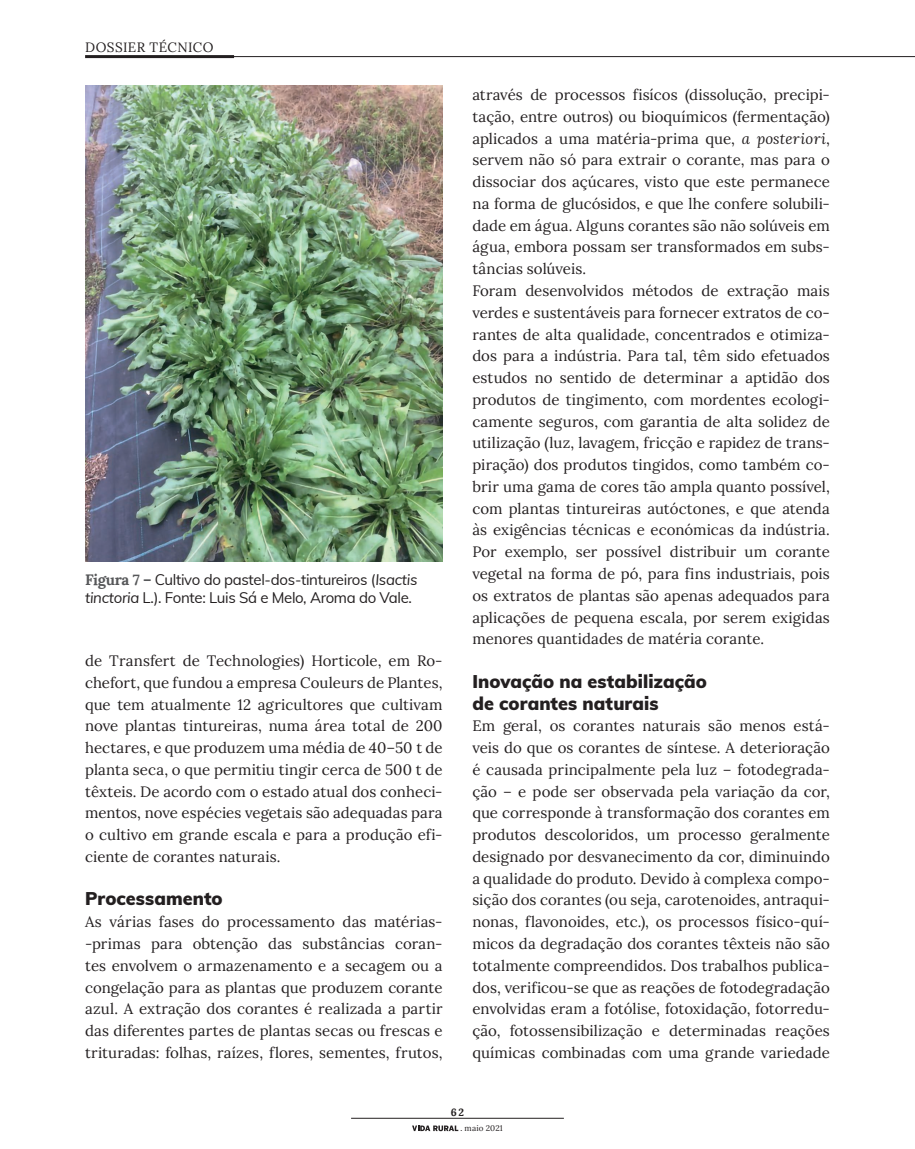
<style>
.page{position:relative;width:915px;height:1149px;background:#fff}
.page>*{position:absolute;margin:0;border:0;box-sizing:border-box;transform-origin:0 0}
.t1{font:900 18px/21.8px "Muli";letter-spacing:.005em;color:#231f20}
.t2{font:15px/21.8px "Lora";letter-spacing:.005em;color:#231f20;text-align:justify}
.t3{font:15px/18px "Muli";letter-spacing:-.02em;color:#231f20}
.t4{font:13.5px "Lora";letter-spacing:.03em;color:#231f20}
.t5{font:700 10.5px "Lora";color:#231f20}
.t6{font:8.1px "Lora";letter-spacing:.025em;color:#231f20}
.s1{font-family:"Lora";font-weight:700;color:#57585a}
.s2{font-style:italic}
.s3{font-family:"Poynter Text Roman Two"}
</style>
<div class="page">
<hr style="left:213px;top:56px;width:701px;height:1px;background:#231f20">
<svg style="left:412px;top:1125px;width:46px;height:5px"></svg>
<hr style="left:85px;top:55px;width:149px;height:3px;background:#231f20">
<hr style="left:351px;top:1117px;width:212px;height:1px;background:#231f20">
<img style="left:85px;top:85px;width:357px;height:476px">
<p class="t4" style="left:85px;top:37px;width:130px">DOSSIER TÉCNICO</p>
<p class="t3" style="left:85px;top:570px;width:334px"><span class="s1">Figura 7 –</span> Cultivo do pastel-dos-tintureiros (<span class="s2">Isactis tinctoria</span> L.). Fonte: Luis Sá e Melo, Aroma do Vale.</p>
<p class="t2" style="left:85px;top:648px;width:359px">de Transfert de Technologies) Horticole, em Ro&shy;chefort, que fundou a empresa Couleurs de Plantes, que tem atualmente 12 agricultores que cultivam nove plantas tintureiras, numa área total de 200 hectares, e que produzem uma média de 40–50 t de planta seca, o que permitiu tingir cerca de 500 t de têxteis. De acordo com o estado atual dos conheci&shy;mentos, nove espécies vegetais são adequadas para o cultivo em grande escala e para a produção efi&shy;ciente de corantes naturais.</p>
<p class="t1" style="left:85px;top:887px;width:139px">Processamento</p>
<p class="t2" style="left:85px;top:909px;width:359px">As várias fases do processamento das matérias--primas para obtenção das substâncias coran&shy;tes envolvem o armazenamento e a secagem ou a congelação para as plantas que produzem corante azul. A extração dos corantes é realizada a partir das diferentes partes de plantas secas ou frescas e trituradas: folhas, raízes, flores, sementes, frutos,</p>
<p class="t2" style="left:472px;top:83px;width:359px;text-align:left">através de processos fisícos (dissolução, precipi&shy;tação, entre outros) ou bioquímicos (fermentação) aplicados a uma matéria-prima que, <span class="s2">a posteriori</span>, servem não só para extrair o corante, mas para o dissociar dos açúcares, visto que este permanece na forma de glucósidos, e que lhe confere solubili&shy;dade em água. Alguns corantes são não solúveis em água, embora possam ser transformados em subs&shy;tâncias solúveis.<br>Foram desenvolvidos métodos de extração mais verdes e sustentáveis para fornecer extratos de co&shy;rantes de alta qualidade, concentrados e otimiza&shy;dos para a indústria. Para tal, têm sido efetuados estudos no sentido de determinar a aptidão dos produtos de tingimento, com mordentes ecologi&shy;camente seguros, com garantia de alta solidez de utilização (luz, lavagem, fricção e rapidez de trans&shy;piração) dos produtos tingidos, como também co&shy;brir uma gama de cores tão ampla quanto possível, com plantas tintureiras autóctones, e que atenda às exigências técnicas e económicas da indústria.<br>Por exemplo, ser possível distribuir um corante vegetal na forma de pó, para fins industriais, pois os extratos de plantas são apenas adequados para aplicações de pequena escala, por serem exigidas menores quantidades de matéria corante.</p>
<p class="t1" style="left:472px;top:669px;width:236px">Inovação na estabilização de corantes naturais</p>
<p class="t2" style="left:472px;top:714px;width:359px">Em geral, os corantes naturais são menos está&shy;veis do que os corantes de síntese. A deterioração é causada principalmente pela luz – fotodegrada&shy;ção – e pode ser observada pela variação da cor, que corresponde à transformação dos corantes em produtos descoloridos, um processo geralmente designado por desvanecimento da cor, diminuindo a qualidade do produto. Devido à complexa compo&shy;sição dos corantes (ou seja, carotenoides, antraqui&shy;nonas, flavonoides, etc.), os processos físico-quí&shy;micos da degradação dos corantes têxteis não são totalmente compreendidos. Dos trabalhos publica&shy;dos, verificou-se que as reações de fotodegradação envolvidas eram a fotólise, fotoxidação, fotorredu&shy;ção, fotossensibilização e determinadas reações químicas combinadas com uma grande variedade</p>
<p class="t5" style="left:450px;top:1103px;width:15px">62</p>
<p class="t6" style="left:460px;top:1121px;width:44px"><span class="s3">.</span> maio 2021</p>
</div>
